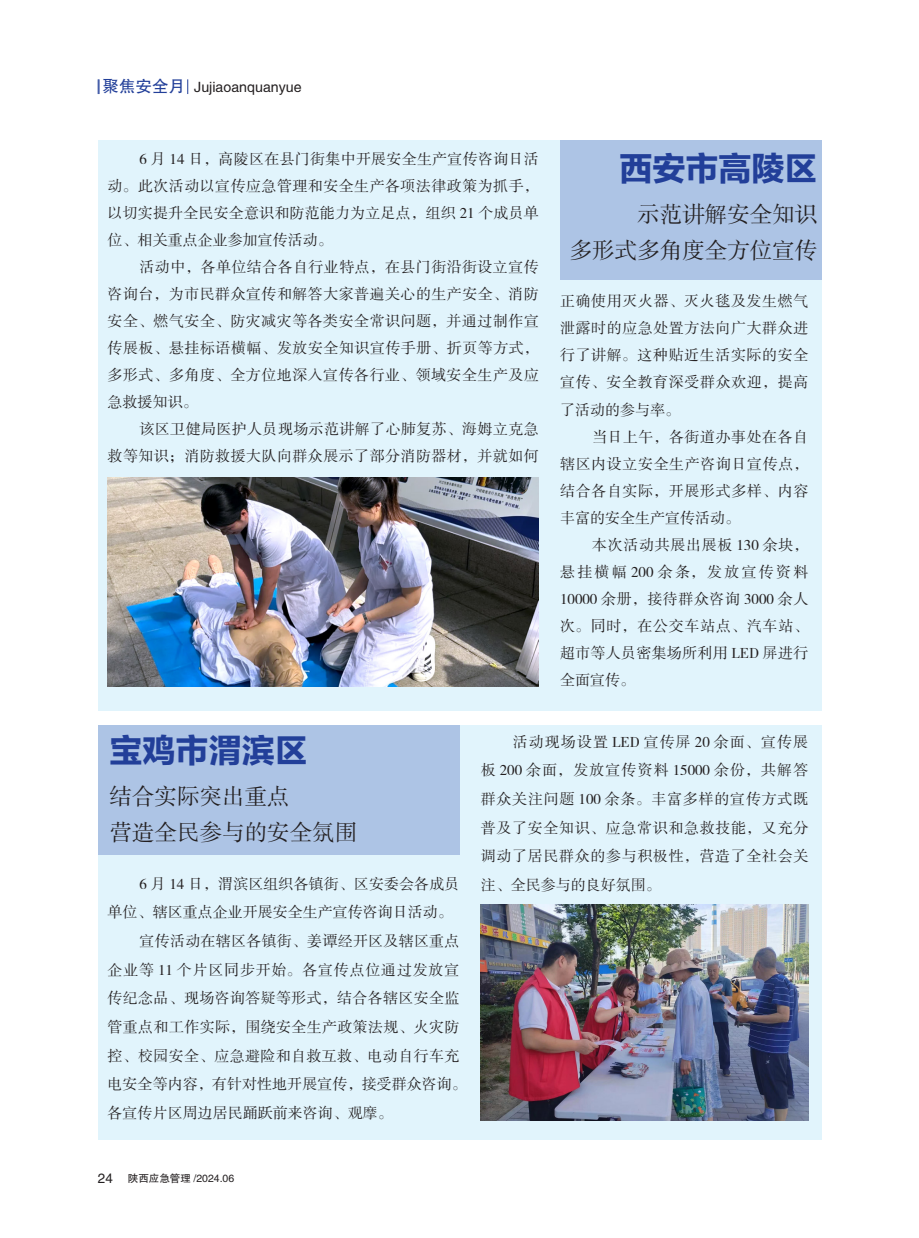
<style>
.page{position:relative;width:919px;height:1238px;background:#fff}
.page>*{position:absolute;margin:0;border:0;box-sizing:border-box;transform-origin:0 0}
.大标题{font:33px "FZLTDHK GBK1 0";color:#223f99}
.大标题-2{font:22.5px "FZSSK GBK1 0";color:#231f20}
.正文{font:15px/27px "FZSSK GBK1 0";letter-spacing:.025em;color:#231f20;text-align:justify}
.正文-2{font:15px/28.7px "FZSSK GBK1 0";color:#231f20}
.t1{font:14.25px "FZHTK GBK1 0";color:#231f20}
.t2{font:10.5px "FZHTK GBK1 0";color:#231f20}
.s1{font-size:16.5px;color:#223f99}
.s2{font-size:13.5px}
</style>
<div class="page">
<svg style="left:187px;top:79px;width:1px;height:15px"></svg>
<svg style="left:98px;top:79px;width:2px;height:15px"></svg>
<div style="left:98px;top:140px;width:723px;height:570px;background:#e1f4fc"></div>
<div style="left:560px;top:140px;width:261px;height:140px;background:#adc4e5"></div>
<img style="left:108px;top:478px;width:431px;height:208px">
<div style="left:98px;top:725px;width:723px;height:415px;background:#e1f4fc"></div>
<div style="left:98px;top:725px;width:361px;height:130px;background:#adc4e5"></div>
<img style="left:480px;top:904px;width:328px;height:215px">
<p class="t1" style="left:102px;top:79px;width:201px"><span class="s1">聚焦安全月</span> Jujiaoanquanyue</p>
<p class="正文" style="left:108px;top:146px;width:433px;text-indent:32px">6 月 14 日，高陵区在县门街集中开展安全生产宣传咨询日活动。此次活动以宣传应急管理和安全生产各项法律政策为抓手，以切实提升全民安全意识和防范能力为立足点，组织 21 个成员单位、相关重点企业参加宣传活动。</p>
<p class="正文" style="left:108px;top:254px;width:433px;text-indent:32px">活动中，各单位结合各自行业特点，在县门街沿街设立宣传咨询台，为市民群众宣传和解答大家普遍关心的生产安全、消防安全、燃气安全、防灾减灾等各类安全常识问题，并通过制作宣传展板、悬挂标语横幅、发放安全知识宣传手册、折页等方式，多形式、多角度、全方位地深入宣传各行业、领域安全生产及应急救援知识。</p>
<p class="正文" style="left:108px;top:416px;width:432px;text-align:right">该区卫健局医护人员现场示范讲解了心肺复苏、海姆立克急<br>救等知识；消防救援大队向群众展示了部分消防器材，并就如何</p>
<p class="大标题" style="left:619px;top:150px;width:199px">西安市高陵区</p>
<p class="大标题-2" style="left:637px;top:202px;width:181px">示范讲解安全知识</p>
<p class="大标题-2" style="left:569px;top:238px;width:249px">多形式多角度全方位宣传</p>
<p class="正文" style="left:560px;top:288px;width:250px">正确使用灭火器、灭火毯及发生燃气泄露时的应急处置方法向广大群众进行了讲解。这种贴近生活实际的安全宣传、安全教育深受群众欢迎，提高了活动的参与率。</p>
<p class="正文" style="left:560px;top:423px;width:250px;text-indent:32px">当日上午，各街道办事处在各自辖区内设立安全生产咨询日宣传点，结合各自实际，开展形式多样、内容丰富的安全生产宣传活动。</p>
<p class="正文" style="left:560px;top:531px;width:250px;text-indent:32px">本次活动共展出展板 130 余块，悬挂横幅 200 余条，发放宣传资料10000 余册，接待群众咨询 3000 余人次。同时，在公交车站点、汽车站、超市等人员密集场所利用 LED 屏进行全面宣传。</p>
<p class="大标题" style="left:110px;top:732px;width:199px">宝鸡市渭滨区</p>
<p class="大标题-2" style="left:110px;top:784px;width:181px">结合实际突出重点</p>
<p class="大标题-2" style="left:110px;top:820px;width:249px">营造全民参与的安全氛围</p>
<p class="正文-2" style="left:108px;top:870px;width:353px;text-indent:32px">6 月 14 日，渭滨区组织各镇街、区安委会各成员单位、辖区重点企业开展安全生产宣传咨询日活动。</p>
<p class="正文" style="left:108px;top:927px;width:361px;line-height:28.7px;text-align:left;text-indent:32px">宣传活动在辖区各镇街、姜谭经开区及辖区重点企业等 11 个片区同步开始。各宣传点位通过发放宣传纪念品、现场咨询答疑等形式，结合各辖区安全监管重点和工作实际，围绕安全生产政策法规、火灾防控、校园安全、应急避险和自救互救、电动自行车充电安全等内容，有针对性地开展宣传，接受群众咨询。各宣传片区周边居民踊跃前来咨询、观摩。</p>
<p class="t2" style="left:98px;top:1172px;width:138px"><span class="s2">24</span> 陕西应急管理 /2024.06</p>
<p class="正文" style="left:480px;top:728px;width:329px;line-height:28.7px;text-indent:32px">活动现场设置 LED 宣传屏 20 余面、宣传展板 200 余面，发放宣传资料 15000 余份，共解答群众关注问题 100 余条。丰富多样的宣传方式既普及了安全知识、应急常识和急救技能，又充分调动了居民群众的参与积极性，营造了全社会关注、全民参与的良好氛围。</p>
</div>
